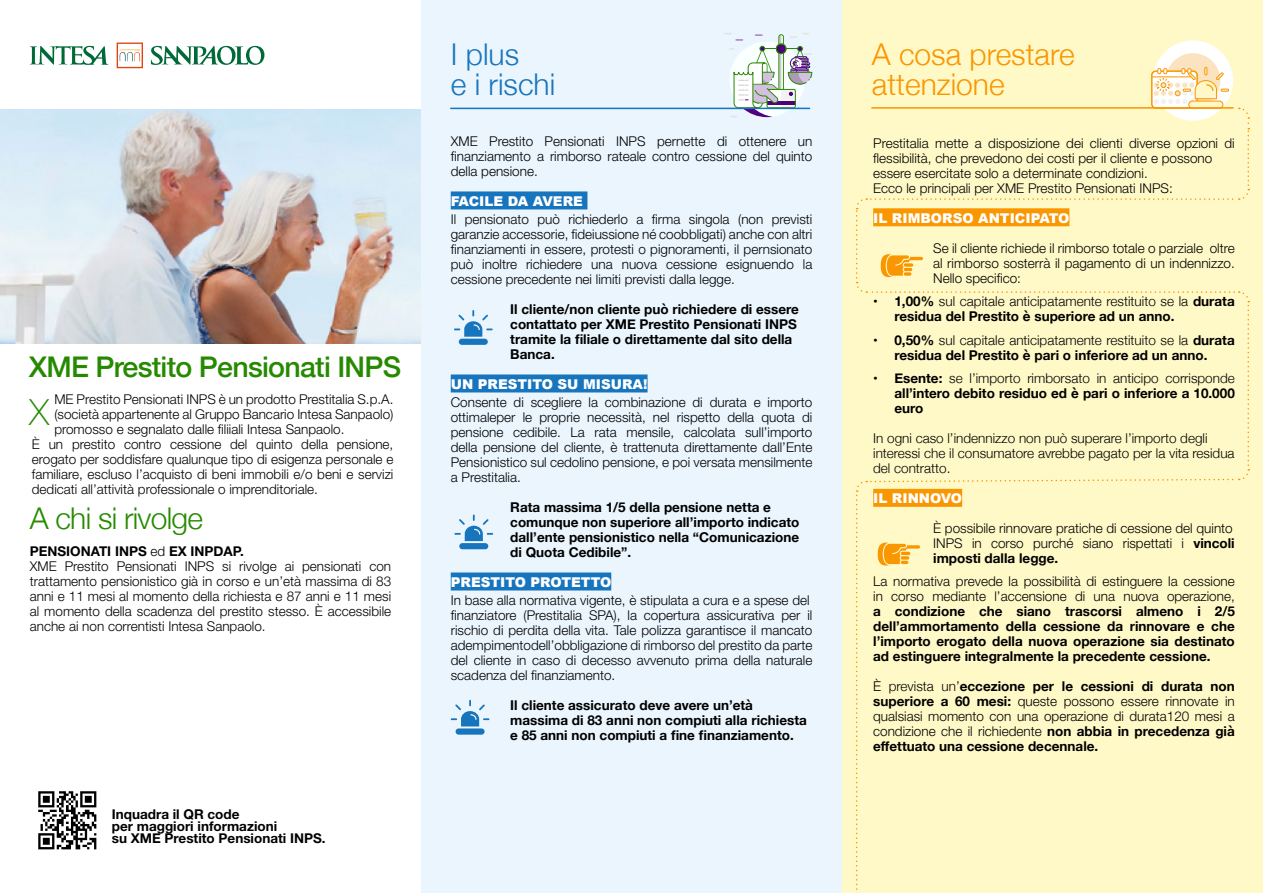
<style>
.page{position:relative;width:1263px;height:893px;background:#fff}
.page>*{position:absolute;margin:0;border:0;box-sizing:border-box;transform-origin:0 0}
.t1{font:100 36px "Helvetica Neue";color:#268a00}
.t2{font:300 30px/30px "Helvetica Neue";color:#fa9600}
.t3{font:300 30px/30px "Helvetica Neue";color:#1775be}
.t4{font:300 30px "Helvetica Neue";letter-spacing:-.025em;color:#268a00}
.t5{font:500 28.5px "Helvetica Neue";letter-spacing:-.025em;color:#268a00}
.t6{font:300 13.5px/15px "Helvetica Neue LT Std";color:#000;text-align:justify}
.t7{font:700 13.5px/15px "Helvetica Neue";color:#000}
.t8{font:300 13.5px/15px "Helvetica Neue";color:#000}
.t9{font:900 13.5px "Arial";color:#fff}
.t10{font:700 13.5px/12px "Helvetica Neue LT Std";color:#000}
.s1{font-weight:700}
.s2{font-weight:300}
.s3{font-family:"Helvetica Neue";font-weight:700}
</style>
<div class="page">
<div style="left:842px;top:0;width:421px;height:893px;background:#fff9c7"></div>
<div style="left:421px;top:0;width:421px;height:893px;background:#eaf5fd"></div>
<div style="left:451px;top:191px;width:136px;height:18px;background:#1775be"></div>
<div style="left:451px;top:374px;width:196px;height:18px;background:#1775be"></div>
<div style="left:451px;top:572px;width:160px;height:18px;background:#1775be"></div>
<div style="left:459px;top:543px;width:29px;height:6px;background:#1775be;border-radius:3px"></div>
<svg style="left:454px;top:514px;width:39px;height:27px"></svg>
<div style="left:459px;top:339px;width:29px;height:6px;background:#1775be;border-radius:3px"></div>
<svg style="left:454px;top:310px;width:39px;height:27px"></svg>
<div style="left:456px;top:728px;width:29px;height:7px;background:#1775be;border-radius:3px"></div>
<svg style="left:451px;top:700px;width:38px;height:26px"></svg>
<img style="left:0;top:109px;width:421px;height:234px">
<svg style="left:725px;top:33px;width:88px;height:84px"></svg>
<hr style="left:740px;top:108px;width:59px;height:1px;background:#1775bf">
<hr style="left:451px;top:108px;width:289px;height:1px;background:#1775bf">
<div style="left:1153px;top:40px;width:80px;height:81px;background:#fff;border-radius:50%"></div>
<div style="left:1165px;top:53px;width:55px;height:55px;background:#fce3bf;border-radius:50%"></div>
<svg style="left:151px;top:46px;width:113px;height:19px"></svg>
<svg style="left:30px;top:46px;width:78px;height:19px"></svg>
<svg style="left:117px;top:43px;width:26px;height:25px"></svg>
<img style="left:38px;top:791px;width:59px;height:59px">
<svg style="left:856px;top:67px;width:394px;height:823px"></svg>
<h3 class="t5" style="left:29px;top:344px;width:374px">XME Prestito Pensionati INPS</h3>
<p class="t6" style="left:54px;top:392px;width:341px">ME Prestito Pensionati INPS è un prodotto Prestitalia S.p.A.</p>
<p class="t6" style="left:54px;top:407px;width:340px">(società appartenente al Gruppo Bancario Intesa Sanpaolo)</p>
<p class="t6" style="left:54px;top:422px;width:292px">promosso e segnalato dalle filiiali Intesa Sanpaolo.</p>
<p class="t6" style="left:32px;top:437px;width:363px">È un prestito contro cessione del quinto della pensione,</p>
<p class="t6" style="left:32px;top:452px;width:363px">erogato per soddisfare qualunque tipo di esigenza personale e</p>
<p class="t6" style="left:32px;top:467px;width:363px">familiare, escluso l’acquisto di beni immobili e/o beni e servizi</p>
<p class="t6" style="left:32px;top:482px;width:288px">dedicati all’attività professionale o imprenditoriale.</p>
<h1 class="t1" style="left:29px;top:385px;width:22px">X</h1>
<h2 class="t4" style="left:30px;top:494px;width:175px">A chi si rivolge</h2>
<p class="t6" style="left:30px;top:544px;width:363px;text-align:left"><span class="s1">PENSIONATI INPS</span> ed <span class="s1">EX INPDAP.<br></span>XME Prestito Pensionati INPS si rivolge ai pensionati con trattamento pensionistico già in corso e un’età massima di 83 anni e 11 mesi al momento della richiesta e 87 anni e 11 mesi al momento della scadenza del prestito stesso. È accessibile anche ai non correntisti Intesa Sanpaolo.</p>
<p class="t10" style="left:112px;top:808px;width:215px">Inquadra il QR code<br>per maggiori informazioni<br>su XME Prestito Pensionati INPS.</p>
<h2 class="t3" style="left:451px;top:37px;width:106px">I plus<br>e i rischi</h2>
<p class="t6" style="left:451px;top:133px;width:363px">XME Prestito Pensionati INPS pernette di ottenere un finanziamento a rimborso rateale contro cessione del quinto della pensione.</p>
<p class="t9" style="left:451px;top:191px;width:134px">FACILE DA AVERE</p>
<p class="t6" style="left:451px;top:211px;width:363px">Il pensionato può richiederlo a firma singola (non previsti garanzie accessorie, fideiussione né coobbligati) anche con altri finanziamenti in essere, protesti o pignoramenti, il pernsionato può inoltre richiedere una nuova cessione esignuendo la cessione precedente nei limiti previsti dalla legge.</p>
<p class="t7" style="left:510px;top:302px;width:290px">Il cliente/non cliente può richiedere di essere contattato per XME Prestito Pensionati INPS tramite la filiale o direttamente dal sito della Banca.</p>
<p class="t9" style="left:451px;top:374px;width:198px">UN PRESTITO SU MISURA!</p>
<p class="t6" style="left:451px;top:394px;width:363px">Consente di scegliere la combinazione di durata e importo ottimaleper le proprie necessità, nel rispetto della quota di pensione cedibile. La rata mensile, calcolata sull’importo della pensione del cliente, è trattenuta direttamente dall’Ente Pensionistico sul cedolino pensione, e poi versata mensilmente a Prestitalia.</p>
<p class="t7" style="left:510px;top:500px;width:291px">Rata massima 1/5 della pensione netta e comunque non superiore all’importo indicato dall’ente pensionistico nella “Comunicazione di Quota Cedibile”.</p>
<p class="t9" style="left:451px;top:572px;width:162px">PRESTITO PROTETTO</p>
<p class="t6" style="left:451px;top:592px;width:363px;text-align:left">In base alla normativa vigente, è stipulata a cura e a spese del finanziatore (Prestitalia SPA), la copertura assicurativa per il rischio di perdita della vita. Tale polizza garantisce il mancato adempimentodell’obbligazione di rimborso del prestito da parte del cliente in caso di decesso avvenuto prima della naturale scadenza del finanziamento.</p>
<p class="t7" style="left:510px;top:698px;width:298px">Il cliente assicurato deve avere un’età massima di 83 anni non compiuti alla richiesta e 85 anni non compiuti a fine finanziamento.</p>
<h2 class="t2" style="left:872px;top:37px;width:204px">A cosa prestare attenzione</h2>
<p class="t6" style="left:873px;top:135px;width:363px;text-align:left">Prestitalia mette a disposizione dei clienti diverse opzioni di flessibilità, che prevedono dei costi per il cliente e possono essere esercitate solo a determinate condizioni.<br>Ecco le principali per XME Prestito Pensionati INPS:</p>
<p class="t9" style="left:873px;top:208px;width:198px">IL RIMBORSO ANTICIPATO</p>
<p class="t6" style="left:933px;top:240px;width:303px">Se il cliente richiede il rimborso totale o parziale oltre al rimborso sosterrà il pagamento di un indennizzo.<br>Nello specifico:</p>
<p class="t7" style="left:894px;top:294px;width:342px;text-indent:-21px">• 1,00% <span class="s2">sul capitale anticipatamente restituito se la</span> durata residua del Prestito è superiore ad un anno.</p>
<p class="t7" style="left:873px;top:333px;width:363px;text-align:center">• 0,50% <span class="s2">sul capitale anticipatamente restituito se la</span> durata residua del Prestito è pari o inferiore ad un anno.</p>
<p class="t7" style="left:894px;top:371px;width:342px;text-align:justify;text-indent:-21px">• Esente: <span class="s2">se l’importo rimborsato in anticipo corrisponde </span>all’intero debito residuo ed è pari o inferiore a 10.000 euro</p>
<p class="t8" style="left:873px;top:430px;width:363px">In ogni caso l’indennizzo non può superare l’importo degli interessi che il consumatore avrebbe pagato per la vita residua del contratto.</p>
<p class="t9" style="left:873px;top:488px;width:90px">IL RINNOVO</p>
<p class="t6" style="left:933px;top:520px;width:303px">È possibile rinnovare pratiche di cessione del quinto<br>INPS in corso purché siano rispettati i <span class="s3">vincoli</span></p>
<p class="t7" style="left:933px;top:551px;width:127px">imposti dalla legge.</p>
<p class="t6" style="left:873px;top:573px;width:363px">La normativa prevede la possibilità di estinguere la cessione in corso mediante l’accensione di una nuova operazione,</p>
<p class="t7" style="left:873px;top:604px;width:363px;text-align:justify">a condizione che siano trascorsi almeno i 2/5 dell’ammortamento della cessione da rinnovare e che l’importo erogato della nuova operazione sia destinato ad estinguere integralmente la precedente cessione.</p>
<p class="t7" style="left:873px;top:679px;width:363px"><span class="s2">È prevista un’</span>eccezione per le cessioni di durata non</p>
<p class="t6" style="left:873px;top:693px;width:363px"><span class="s3">superiore a 60 mesi:</span> queste possono essere rinnovate in qualsiasi momento con una operazione di durata120 mesi a condizione che il richiedente <span class="s3">non abbia in precedenza già</span></p>
<p class="t7" style="left:873px;top:739px;width:227px">effettuato una cessione decennale.</p>
</div>
